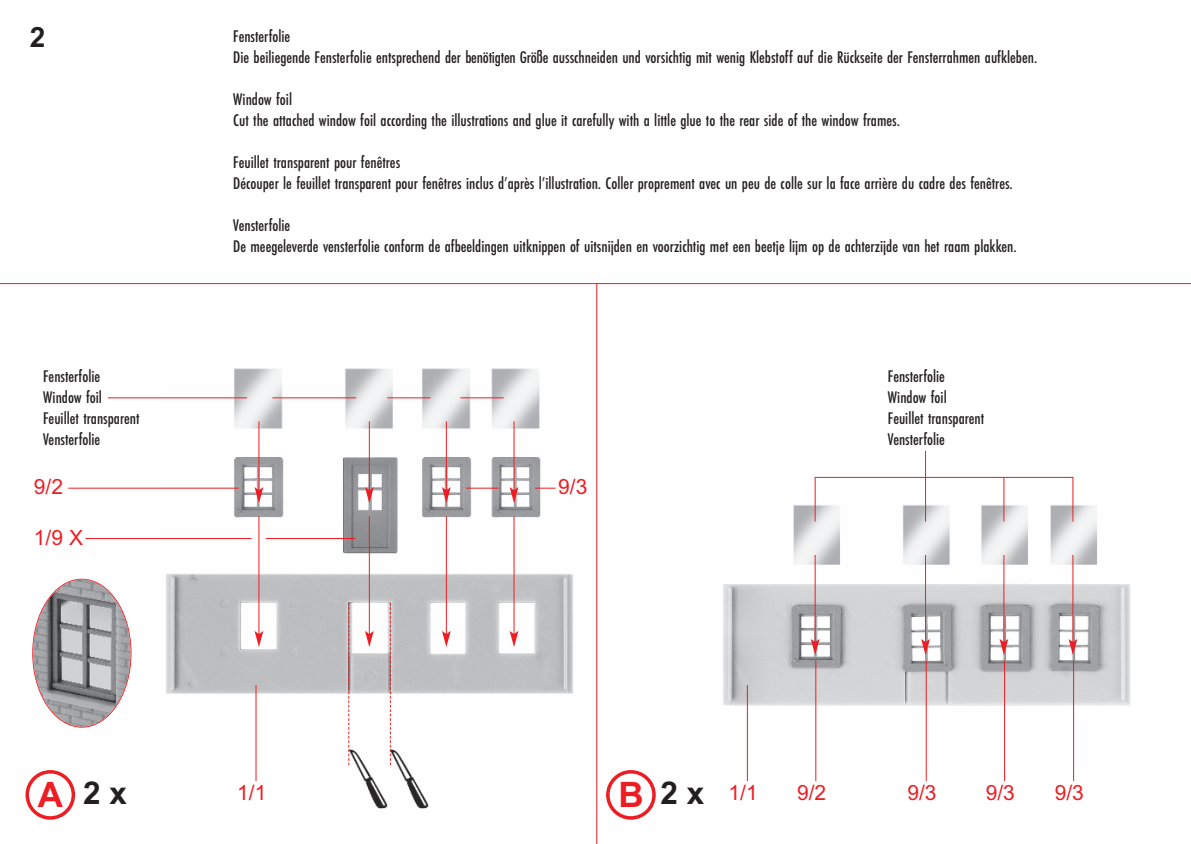
<style>
.page{position:relative;width:1191px;height:844px;background:#fff}
.page>*{position:absolute;margin:0;border:0;box-sizing:border-box;transform-origin:0 0}
.t1{font:700 35px "Arial";color:#ee1d23}
.t2{font:700 31.5px "Arial";color:#231f20}
.t3{font:700 28px "Arial";color:#231f20}
.t4{font:21px "Arial";color:#ee1d23}
.t5{font:17.5px/21px "Futura EF Medium Con";color:#231f20}
.s1{font-weight:700;font-size:31.5px;color:#231f20}
</style>
<div class="page">
<hr style="left:596px;top:284px;width:1px;height:559px;background:#ee1d23">
<hr style="left:0;top:283px;width:1191px;height:1px;background:#ee1d23">
<img style="left:161px;top:368px;width:412px;height:330px">
<img style="left:348px;top:749px;width:39px;height:59px">
<img style="left:723px;top:498px;width:408px;height:210px">
<img style="left:33px;top:579px;width:98px;height:147px;border-radius:50%">
<div style="left:32px;top:578px;width:99px;height:149px;border:2px solid #ee1d23;border-radius:50%"></div>
<svg style="left:25px;top:770px;width:50px;height:49px"></svg>
<svg style="left:606px;top:770px;width:49px;height:49px"></svg>
<hr style="left:258px;top:421px;width:1px;height:69px;background:#ee1d23">
<svg style="left:254px;top:487px;width:9px;height:16px"></svg>
<hr style="left:814px;top:555px;width:1px;height:86px;background:#ee1d23">
<svg style="left:810px;top:638px;width:9px;height:17px"></svg>
<hr style="left:814px;top:477px;width:1px;height:44px;background:#ee1d23">
<hr style="left:814px;top:477px;width:259px;height:1px;background:#ee1d23">
<hr style="left:258px;top:516px;width:1px;height:117px;background:#ee1d23">
<svg style="left:254px;top:630px;width:9px;height:17px"></svg>
<hr style="left:369px;top:421px;width:1px;height:69px;background:#ee1d23">
<svg style="left:365px;top:487px;width:9px;height:16px"></svg>
<hr style="left:369px;top:516px;width:1px;height:117px;background:#ee1d23">
<svg style="left:365px;top:630px;width:9px;height:17px"></svg>
<hr style="left:446px;top:421px;width:1px;height:69px;background:#ee1d23">
<svg style="left:442px;top:487px;width:9px;height:16px"></svg>
<hr style="left:446px;top:516px;width:1px;height:117px;background:#ee1d23">
<svg style="left:442px;top:630px;width:9px;height:17px"></svg>
<hr style="left:513px;top:421px;width:1px;height:69px;background:#ee1d23">
<svg style="left:509px;top:487px;width:9px;height:16px"></svg>
<hr style="left:513px;top:516px;width:1px;height:117px;background:#ee1d23">
<svg style="left:509px;top:630px;width:9px;height:17px"></svg>
<hr style="left:68px;top:487px;width:171px;height:1px;background:#ee1d23">
<hr style="left:466px;top:487px;width:32px;height:1px;background:#ee1d23">
<svg style="left:535px;top:487px;width:20px;height:1px"></svg>
<hr style="left:108px;top:397px;width:139px;height:1px;background:#ee1d23">
<hr style="left:272px;top:397px;width:84px;height:1px;background:#ee1d23">
<hr style="left:387px;top:397px;width:43px;height:1px;background:#ee1d23">
<hr style="left:460px;top:397px;width:43px;height:1px;background:#ee1d23">
<hr style="left:86px;top:538px;width:165px;height:1px;background:#ee1d23">
<hr style="left:266px;top:538px;width:90px;height:1px;background:#ee1d23">
<hr style="left:255px;top:684px;width:1px;height:96px;background:#ee1d23">
<hr style="left:747px;top:684px;width:1px;height:96px;background:#ee1d23">
<hr style="left:815px;top:660px;width:1px;height:120px;background:#ee1d23">
<svg style="left:348px;top:602px;width:1px;height:163px"></svg>
<img style="left:390px;top:749px;width:39px;height:59px">
<svg style="left:390px;top:602px;width:1px;height:163px"></svg>
<hr style="left:925px;top:555px;width:1px;height:86px;background:#ee1d23">
<svg style="left:921px;top:638px;width:9px;height:17px"></svg>
<hr style="left:925px;top:450px;width:1px;height:71px;background:#ee1d23">
<hr style="left:925px;top:660px;width:1px;height:120px;background:#ee1d23">
<hr style="left:1003px;top:555px;width:1px;height:86px;background:#ee1d23">
<svg style="left:999px;top:638px;width:9px;height:17px"></svg>
<hr style="left:1003px;top:477px;width:1px;height:44px;background:#ee1d23">
<hr style="left:1004px;top:660px;width:1px;height:120px;background:#ee1d23">
<hr style="left:1072px;top:555px;width:1px;height:86px;background:#ee1d23">
<svg style="left:1068px;top:638px;width:9px;height:17px"></svg>
<hr style="left:1072px;top:477px;width:1px;height:44px;background:#ee1d23">
<hr style="left:1073px;top:660px;width:1px;height:120px;background:#ee1d23">
<h3 class="t3" style="left:30px;top:21px;width:17px">2</h3>
<p class="t5" style="left:233px;top:26px;width:805px">Fensterfolie<br>Die beiliegende Fensterfolie entsprechend der benötigten Größe ausschneiden und vorsichtig mit wenig Klebstoff auf die Rückseite der Fensterrahmen aufkleben.</p>
<p class="t5" style="left:233px;top:89px;width:668px">Window foil<br>Cut the attached window foil according the illustrations and glue it carefully with a little glue to the rear side of the window frames.</p>
<p class="t5" style="left:233px;top:152px;width:781px">Feuillet transparent pour fenêtres<br>Découper le feuillet transparent pour fenêtres inclus d’après l’illustration. Coller proprement avec un peu de colle sur la face arrière du cadre des fenêtres.</p>
<p class="t5" style="left:233px;top:215px;width:785px">Vensterfolie<br>De meegeleverde vensterfolie conform de afbeeldingen uitknippen of uitsnijden en voorzichtig met een beetje lijm op de achterzijde van het raam plakken.</p>
<p class="t5" style="left:43px;top:366px;width:98px">Fensterfolie<br>Window foil<br>Feuillet transparent<br>Vensterfolie</p>
<p class="t5" style="left:888px;top:366px;width:98px">Fensterfolie<br>Window foil<br>Feuillet transparent<br>Vensterfolie</p>
<p class="t4" style="left:34px;top:474px;width:31px">9/2</p>
<p class="t4" style="left:558px;top:474px;width:31px">9/3</p>
<p class="t4" style="left:34px;top:525px;width:51px">1/9 X</p>
<h2 class="t2" style="left:83px;top:774px;width:45px">2 x</h2>
<p class="t4" style="left:660px;top:780px;width:99px"><span class="s1">2 x</span> 1/1</p>
<p class="t4" style="left:797px;top:780px;width:31px">9/2</p>
<p class="t4" style="left:907px;top:780px;width:31px">9/3</p>
<p class="t4" style="left:985px;top:780px;width:31px">9/3</p>
<p class="t4" style="left:1054px;top:780px;width:31px">9/3</p>
<h1 class="t1" style="left:38px;top:773px;width:27px">A</h1>
<h1 class="t1" style="left:618px;top:774px;width:27px">B</h1>
<p class="t4" style="left:237px;top:780px;width:31px">1/1</p>
</div>
